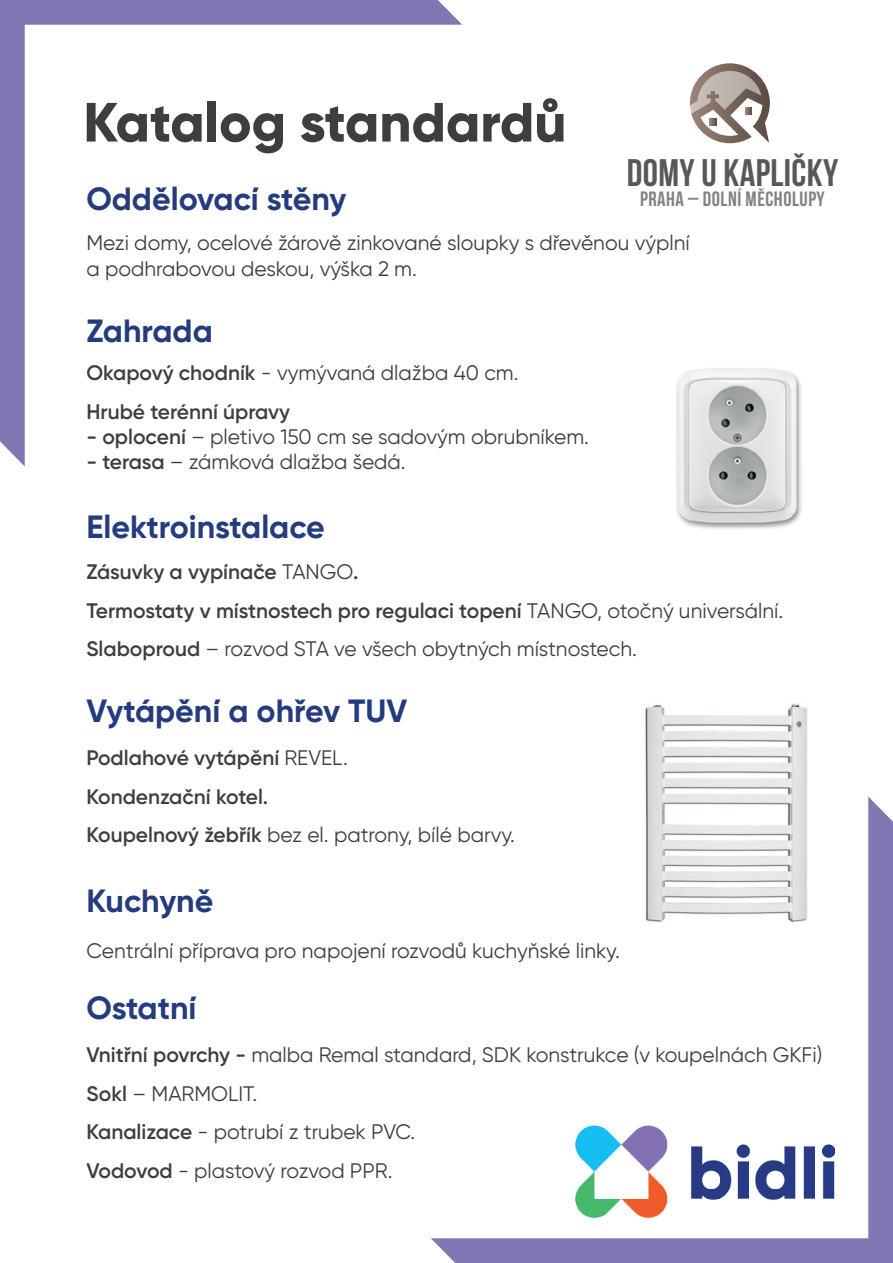
<style>
.page{position:relative;width:893px;height:1263px;background:#fff}
.page>*{position:absolute;margin:0;border:0;box-sizing:border-box;transform-origin:0 0}
.t1{font:800 55.2px "Gilroy";color:#3e3e3f}
.t2{font:38.4px "Bebas Neue";letter-spacing:.01em;color:#57585a}
.t3{font:700 32.1px "Gilroy";color:#243b7e}
.t4{font:21px/38.4px "Gilroy";color:#3e3e3f}
.t5{font:600 21px/38.4px "Gilroy";color:#3e3e3f}
.t6{font:20.7px "Bebas Neue";letter-spacing:.025em;color:#808285}
.s1{font-weight:400}
.s2{font-weight:600}
</style>
<div class="page">
<svg style="left:690px;top:63px;width:80px;height:80px"></svg>
<img style="left:676px;top:368px;width:126px;height:161px">
<img style="left:645px;top:703px;width:163px;height:93px">
<svg style="left:0;top:0;width:462px;height:466px"></svg>
<svg style="left:431px;top:796px;width:462px;height:467px"></svg>
<h1 class="t1" style="left:83px;top:87px;width:485px">Katalog standardů</h1>
<h3 class="t3" style="left:86px;top:179px;width:262px">Oddělovací stěny</h3>
<h2 class="t2" style="left:627px;top:152px;width:213px">DOMY U KAPLIČKY</h2>
<p class="t6" style="left:640px;top:188px;width:186px">PRAHA – DOLNÍ MĚCHOLUPY</p>
<p class="t4" style="left:86px;top:230px;width:605px;line-height:25.2px">Mezi domy, ocelové žárově zinkované sloupky s dřevěnou výplní a podhrabovou deskou, výška 2 m.</p>
<h3 class="t3" style="left:86px;top:311px;width:128px">Zahrada</h3>
<p class="t5" style="left:86px;top:354px;width:434px">Okapový chodník <span class="s1">- vymývaná dlažba 40 cm.<br></span>Hrubé terénní úpravy</p>
<p class="t4" style="left:86px;top:417px;width:504px"><span class="s2">- oplocení</span> – pletivo 150 cm se sadovým obrubníkem.</p>
<p class="t4" style="left:86px;top:442px;width:321px"><span class="s2">- terasa</span> – zámková dlažba šedá.</p>
<h3 class="t3" style="left:86px;top:506px;width:240px">Elektroinstalace</h3>
<p class="t5" style="left:86px;top:552px;width:698px">Zásuvky a vypínače <span class="s1">TANGO</span>.<br>Termostaty v místnostech pro regulaci topení <span class="s1">TANGO, otočný universální.<br></span>Slaboproud <span class="s1">– rozvod STA ve všech obytných místnostech.</span></p>
<h3 class="t3" style="left:86px;top:691px;width:322px">Vytápění a ohřev TUV</h3>
<p class="t5" style="left:86px;top:738px;width:430px">Podlahové vytápění <span class="s1">REVEL.<br></span>Kondenzační kotel.<br>Koupelnový žebřík <span class="s1">bez el. patrony, bílé barvy.</span></p>
<h3 class="t3" style="left:86px;top:880px;width:128px">Kuchyně</h3>
<p class="t4" style="left:86px;top:931px;width:535px">Centrální příprava pro napojení rozvodů kuchyňské linky.</p>
<h3 class="t3" style="left:86px;top:988px;width:112px">Ostatní</h3>
<p class="t4" style="left:86px;top:1035px;width:737px"><span class="s2">Vnitřní povrchy -</span> malba Remal standard, SDK konstrukce (v koupelnách GKFi)<br><span class="s2">Sokl</span> – MARMOLIT.<br><span class="s2">Kanalizace</span> - potrubí z trubek PVC.<br><span class="s2">Vodovod</span> - plastový rozvod PPR.</p>
</div>
